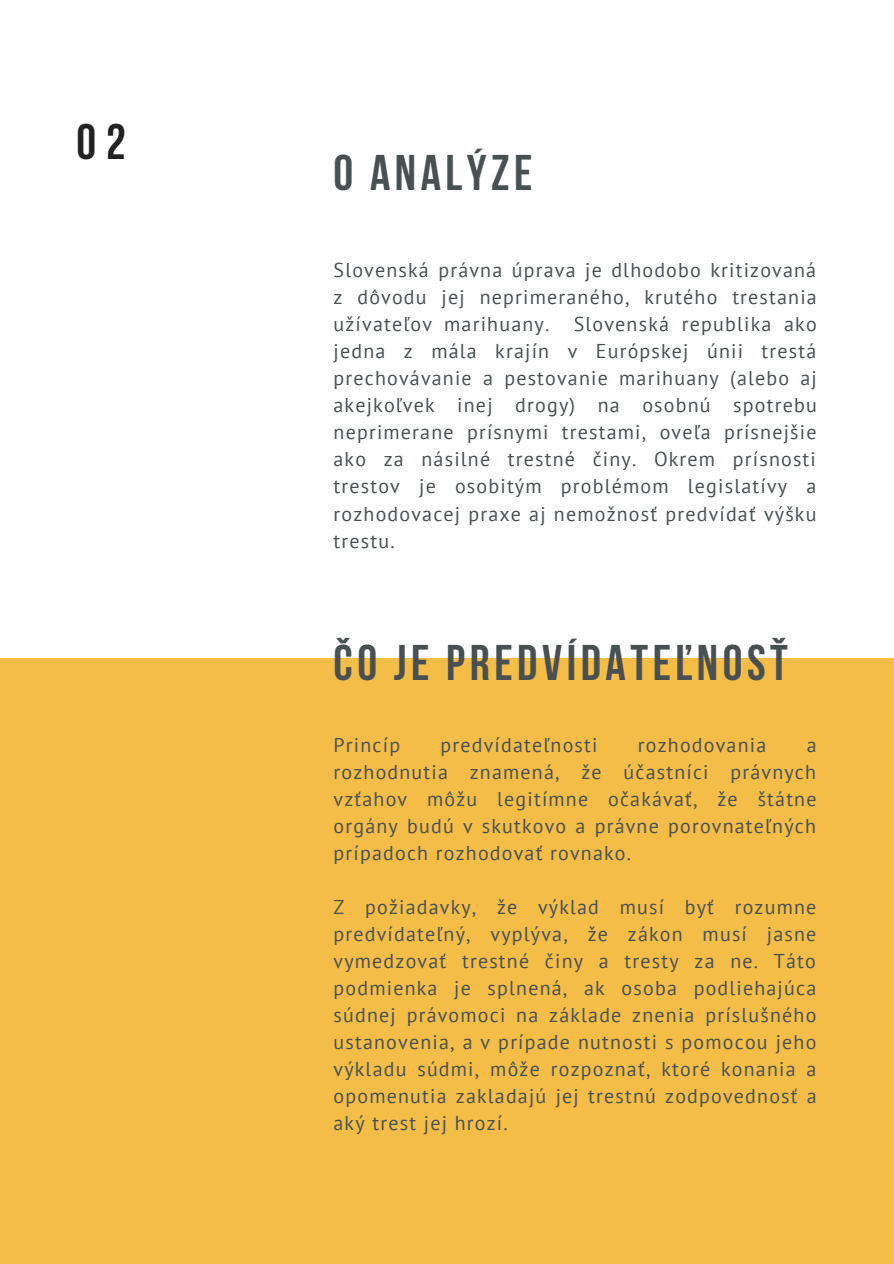
<style>
.page{position:relative;width:894px;height:1264px;background:#fff}
.page>*{position:absolute;margin:0;border:0;box-sizing:border-box;transform-origin:0 0}
.t1{font:700 49.95px "Bebas Neue";letter-spacing:.09em;color:#495052}
.t2{font:700 49.65px "Bebas Neue";color:#222}
.t3{font:19.95px/27px "PT Sans";letter-spacing:.06em;color:#495052;text-align:justify}
</style>
<div class="page">
<div style="left:0;top:658px;width:893px;height:605px;background:#f3bd48"></div>
<p class="t2" style="left:77px;top:122px;width:51px">02</p>
<p class="t1" style="left:333px;top:152px;width:200px">O ANALÝZE</p>
<p class="t3" style="left:333px;top:256px;width:485px">Slovenská právna úprava je dlhodobo kritizovaná z dôvodu jej neprimeraného, krutého trestania užívateľov marihuany. Slovenská republika ako jedna z mála krajín v Európskej únii trestá prechovávanie a pestovanie marihuany (alebo aj akejkoľvek inej drogy) na osobnú spotrebu neprimerane prísnymi trestami, oveľa prísnejšie ako za násilné trestné činy. Okrem prísnosti trestov je osobitým problémom legislatívy a rozhodovacej praxe aj nemožnosť predvídať výšku trestu.</p>
<p class="t1" style="left:333px;top:642px;width:456px">ČO JE PREDVÍDATEĽNOSŤ</p>
<p class="t3" style="left:333px;top:731px;width:68px">Princíp</p>
<p class="t3" style="left:440px;top:731px;width:158px">predvídateľnosti</p>
<p class="t3" style="left:637px;top:731px;width:130px">rozhodovania</p>
<p class="t3" style="left:333px;top:731px;width:484px;text-indent:473px">a rozhodnutia znamená, že účastníci právnych vzťahov môžu legitímne očakávať, že štátne orgány budú v skutkovo a právne porovnateľných prípadoch rozhodovať rovnako.</p>
<p class="t3" style="left:333px;top:893px;width:484px">Z požiadavky, že výklad musí byť rozumne predvídateľný, vyplýva, že zákon musí jasne vymedzovať trestné činy a tresty za ne. Táto podmienka je splnená, ak osoba podliehajúca súdnej právomoci na základe znenia príslušného ustanovenia, a v prípade nutnosti s pomocou jeho výkladu súdmi, môže rozpoznať, ktoré konania a opomenutia zakladajú jej trestnú zodpovednosť a aký trest jej hrozí.</p>
</div>
